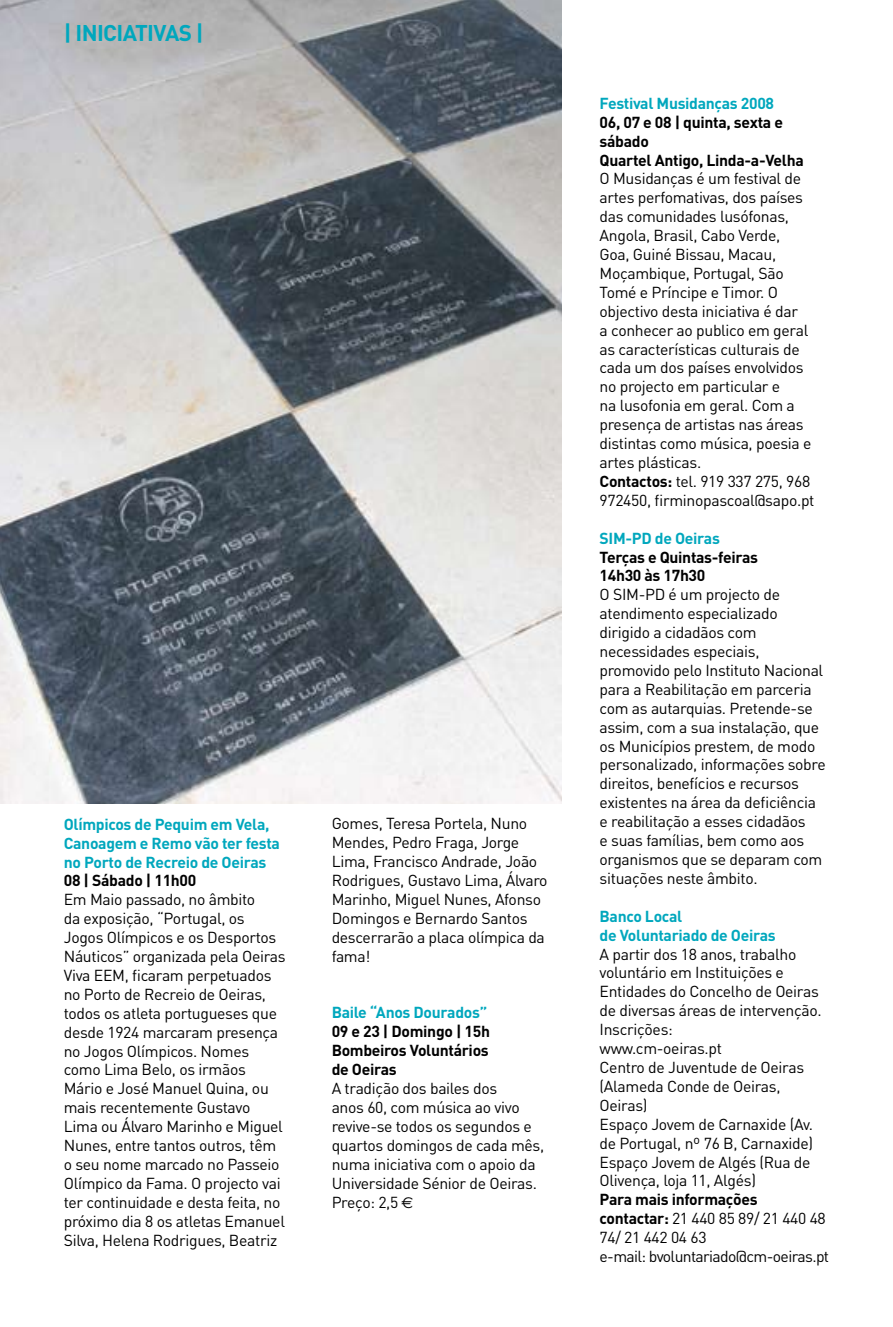
<style>
.page{position:relative;width:893px;height:1327px;background:#fff}
.page>*{position:absolute;margin:0;border:0;box-sizing:border-box;transform-origin:0 0}
.t1{font:700 22.5px "DIN";letter-spacing:-.03em;color:#00a7bd}
.t2{font:15.75px/18.9px "DIN";letter-spacing:-.02em;color:#000}
.t3{font:700 15.75px/18.9px "DIN";letter-spacing:-.02em;color:#00a7bd}
.t4{font:700 15.75px/18.9px "DIN";letter-spacing:-.02em;color:#000}
.t5{font:15.75px/18.9px "DIN";letter-spacing:-.04em;color:#000}
.s1{font-family:"Euro Sans"}
.s2{font-weight:700}
</style>
<div class="page">
<img style="left:0;top:0;width:561px;height:804px">
<h1 class="t1" style="left:64px;top:18px;width:141px">| INICIATIVAS |</h1>
<p class="t3" style="left:64px;top:814px;width:218px">Olímpicos de Pequim em Vela,<br>Canoagem e Remo vão ter festa no Porto de Recreio de Oeiras</p>
<p class="t4" style="left:64px;top:870px;width:134px">08 | Sábado | 11h00</p>
<p class="t2" style="left:64px;top:890px;width:223px">Em Maio passado, no âmbito<br>da exposição, “Portugal, os<br>Jogos Olímpicos e os Desportos<br>Náuticos” organizada pela Oeiras<br>Viva EEM, ficaram perpetuados no Porto de Recreio de Oeiras, todos os atleta portugueses que desde 1924 marcaram presença no Jogos Olímpicos. Nomes como Lima Belo, os irmãos<br>Mário e José Manuel Quina, ou mais recentemente Gustavo<br>Lima ou Álvaro Marinho e Miguel<br>Nunes, entre tantos outros, têm o seu nome marcado no Passeio<br>Olímpico da Fama. O projecto vai ter continuidade e desta feita, no próximo dia 8 os atletas Emanuel<br>Silva, Helena Rodrigues, Beatriz</p>
<p class="t2" style="left:332px;top:814px;width:217px">Gomes, Teresa Portela, Nuno<br>Mendes, Pedro Fraga, Jorge<br>Lima, Francisco Andrade, João<br>Rodrigues, Gustavo Lima, Álvaro<br>Marinho, Miguel Nunes, Afonso<br>Domingos e Bernardo Santos descerrarão a placa olímpica da fama!</p>
<p class="t3" style="left:332px;top:1002px;width:157px">Baile “Anos Dourados”</p>
<p class="t4" style="left:332px;top:1021px;width:160px;text-align:justify">09 e 23 | Domingo | 15h Bombeiros Voluntários de Oeiras</p>
<p class="t2" style="left:332px;top:1078px;width:214px">A tradição dos bailes dos<br>anos 60, com música ao vivo revive-se todos os segundos e quartos domingos de cada mês, numa iniciativa com o apoio da<br>Universidade Sénior de Oeiras.<br>Preço: 2,5 <span class="s1">€</span></p>
<p class="t3" style="left:600px;top:93px;width:176px">Festival Musidanças 2008</p>
<p class="t4" style="left:600px;top:112px;width:206px">06, 07 e 08 | quinta, sexta e sábado<br>Quartel Antigo, Linda-a-Velha</p>
<p class="t2" style="left:600px;top:169px;width:216px">O Musidanças é um festival de artes perfomativas, dos países das comunidades lusófonas,<br>Angola, Brasil, Cabo Verde,<br>Goa, Guiné Bissau, Macau,<br>Moçambique, Portugal, São<br>Tomé e Príncipe e Timor. O objectivo desta iniciativa é dar<br>a conhecer ao publico em geral as características culturais de cada um dos países envolvidos no projecto em particular e<br>na lusofonia em geral. Com a presença de artistas nas áreas distintas como música, poesia e artes plásticas.<br><span class="s2">Contactos:</span> tel. 919 337 275, 968<br>972450, firminopascoal@sapo.pt</p>
<p class="t3" style="left:600px;top:528px;width:122px">SIM-PD de Oeiras</p>
<p class="t4" style="left:600px;top:547px;width:160px">Terças e Quintas-feiras<br>14h30 às 17h30</p>
<p class="t2" style="left:600px;top:585px;width:228px">O SIM-PD é um projecto de atendimento especializado dirigido a cidadãos com necessidades especiais, promovido pelo Instituto Nacional para a Reabilitação em parceria com as autarquias. Pretende-se assim, com a sua instalação, que os Municípios prestem, de modo personalizado, informações sobre direitos, benefícios e recursos existentes na área da deficiência e reabilitação a esses cidadãos<br>e suas famílias, bem como aos organismos que se deparam com situações neste âmbito.</p>
<p class="t3" style="left:600px;top:906px;width:178px">Banco Local<br>de Voluntariado de Oeiras</p>
<p class="t2" style="left:600px;top:944px;width:224px">A partir dos 18 anos, trabalho voluntário em Instituições e<br>Entidades do Concelho de Oeiras de diversas áreas de intervenção.<br>Inscrições:<br>www.cm-oeiras.pt<br>Centro de Juventude de Oeiras (Alameda Conde de Oeiras,<br>Oeiras)<br>Espaço Jovem de Carnaxide (Av. de Portugal, nº 76 B, Carnaxide)<br>Espaço Jovem de Algés (Rua de<br>Olivença, loja 11, Algés)</p>
<p class="t5" style="left:600px;top:1190px;width:231px"><span class="s2">Para mais informações contactar:</span> 21 440 85 89/ 21 440 48<br>74/ 21 442 04 63<br>e-mail: bvoluntariado@cm-oeiras.pt</p>
</div>
